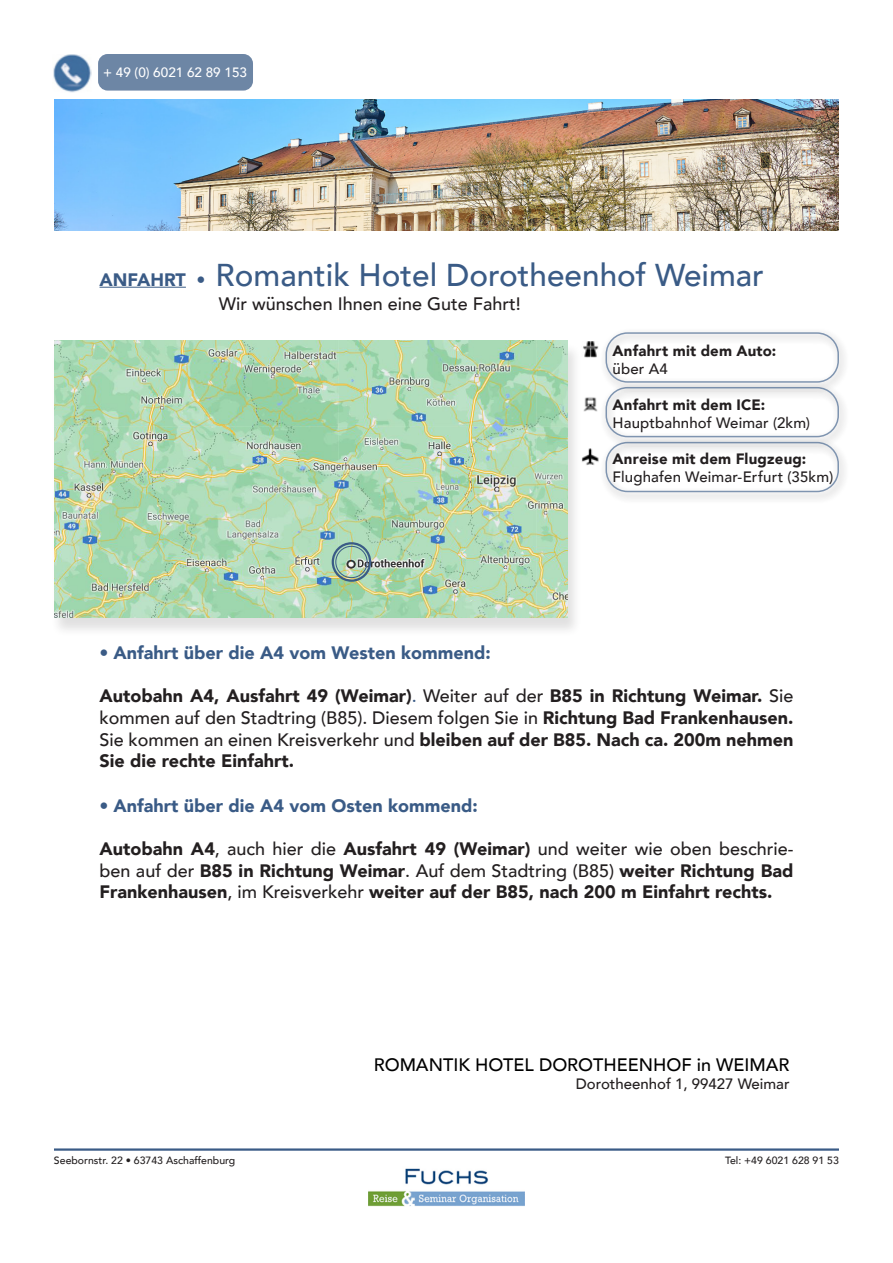
<style>
.page{position:relative;width:893px;height:1263px;background:#fff}
.page>*{position:absolute;margin:0;border:0;box-sizing:border-box;transform-origin:0 0}
.t1{font:500 31.5px "Avenir";color:#3a5b86}
.t2{font:900 18px/21.6px "Avenir";color:#231f20;text-align:justify}
.t3{font:900 18px "Avenir";color:#3a5b86}
.t4{font:500 18px "Avenir";color:#000}
.t5{font:500 18px "Avenir";color:#231f20}
.t6{font:500 15px "Avenir";letter-spacing:.005em;color:#231f20}
.t7{font:900 15px "Avenir";letter-spacing:.015em;color:#231f20}
.t8{font:500 13.5px "Avenir";color:#fff}
.t9{font:500 10.5px "Avenir";color:#231f20}
.s1{font-weight:900;font-size:18px}
.s2{font-size:18px}
.s3{font-weight:500}
.s4{font-weight:500;color:#3a5b86}
</style>
<div class="page">
<div style="left:99px;top:55px;width:153px;height:34px;background:#6d86a5;border-radius:9px"></div>
<div style="left:98px;top:54px;width:155px;height:37px;border:2px solid #3a5b86;border-radius:9px"></div>
<img style="left:53px;top:54px;width:39px;height:38px">
<img style="left:369px;top:1168px;width:155px;height:39px">
<hr style="left:54px;top:1148px;width:785px;height:3px;background:#3a5b86">
<img style="left:582px;top:448px;width:17px;height:17px">
<img style="left:583px;top:341px;width:16px;height:16px">
<img style="left:583px;top:397px;width:15px;height:15px">
<div style="left:600px;top:328px;width:249px;height:66px;background:#231f20;opacity:.75"></div>
<div style="left:605px;top:332px;width:234px;height:51px;border:2px solid #3a5b86;border-radius:21px"></div>
<div style="left:600px;top:383px;width:249px;height:66px;background:#231f20;opacity:.75"></div>
<div style="left:605px;top:387px;width:234px;height:50px;border:2px solid #3a5b86;border-radius:21px"></div>
<div style="left:600px;top:438px;width:249px;height:66px;background:#231f20;opacity:.75"></div>
<div style="left:605px;top:442px;width:234px;height:50px;border:2px solid #3a5b86;border-radius:21px"></div>
<img style="left:54px;top:100px;width:785px;height:130px">
<div style="left:51px;top:343px;width:531px;height:294px;background:#231f20;opacity:.14"></div>
<img style="left:54px;top:340px;width:513px;height:277px">
<hr style="left:100px;top:287px;width:86px;height:1px;background:#3a5b86">
<div style="left:332px;top:542px;width:39px;height:40px;border:2px solid #3a5b86;border-radius:50%"></div>
<div style="left:335px;top:546px;width:32px;height:32px;border:1px solid #3a5b86;border-radius:50%"></div>
<p class="t8" style="left:103px;top:61px;width:145px">+ 49 (0) 6021 62 89 153</p>
<p class="t1" style="left:100px;top:248px;width:666px"><span class="s1">ANFAHRT</span> <span class="s2">•</span> Romantik Hotel Dorotheenhof Weimar</p>
<p class="t5" style="left:219px;top:288px;width:303px">Wir wünschen Ihnen eine Gute Fahrt!</p>
<p class="t7" style="left:612px;top:338px;width:165px">Anfahrt mit dem Auto:</p>
<p class="t6" style="left:612px;top:356px;width:57px">über A4</p>
<p class="t7" style="left:612px;top:392px;width:154px">Anfahrt mit dem ICE:</p>
<p class="t6" style="left:612px;top:410px;width:199px">Hauptbahnhof Weimar (2km)</p>
<p class="t7" style="left:612px;top:446px;width:195px">Anreise mit dem Flugzeug:</p>
<p class="t6" style="left:612px;top:464px;width:222px">Flughafen Weimar-Erfurt (35km)</p>
<p class="t3" style="left:100px;top:637px;width:393px"><span class="s3">•</span> Anfahrt über die A4 vom Westen kommend:</p>
<p class="t2" style="left:100px;top:685px;width:695px">Autobahn A4, Ausfahrt 49 (Weimar)<span class="s4">.</span> <span class="s3">Weiter auf der</span> B85 in Richtung Weimar. <span class="s3">Sie kommen auf den Stadtring (B85). Diesem folgen Sie in</span> Richtung Bad Frankenhausen.<br><span class="s3">Sie kommen an einen Kreisverkehr und</span> bleiben auf der B85. Nach ca. 200m nehmen Sie die rechte Einfahrt.</p>
<p class="t3" style="left:100px;top:790px;width:380px"><span class="s3">•</span> Anfahrt über die A4 vom Osten kommend:</p>
<p class="t2" style="left:100px;top:837px;width:695px">Autobahn A4<span class="s3">, auch hier die</span> Ausfahrt 49 (Weimar) <span class="s3">und weiter wie oben beschrie&shy;ben auf der</span> B85 in Richtung Weimar<span class="s3">. Auf dem Stadtring (B85)</span> weiter Richtung Bad Frankenhausen<span class="s3">, im Kreisverkehr</span> weiter auf der B85, nach 200 m Einfahrt rechts.</p>
<p class="t4" style="left:374px;top:1049px;width:417px">ROMANTIK HOTEL DOROTHEENHOF in WEIMAR</p>
<p class="t6" style="left:576px;top:1071px;width:215px">Dorotheenhof 1, 99427 Weimar</p>
<p class="t9" style="left:54px;top:1151px;width:183px">Seebornstr. 22 • 63743 Aschaffenburg</p>
<p class="t9" style="left:725px;top:1151px;width:115px">Tel: +49 6021 628 91 53</p>
</div>
